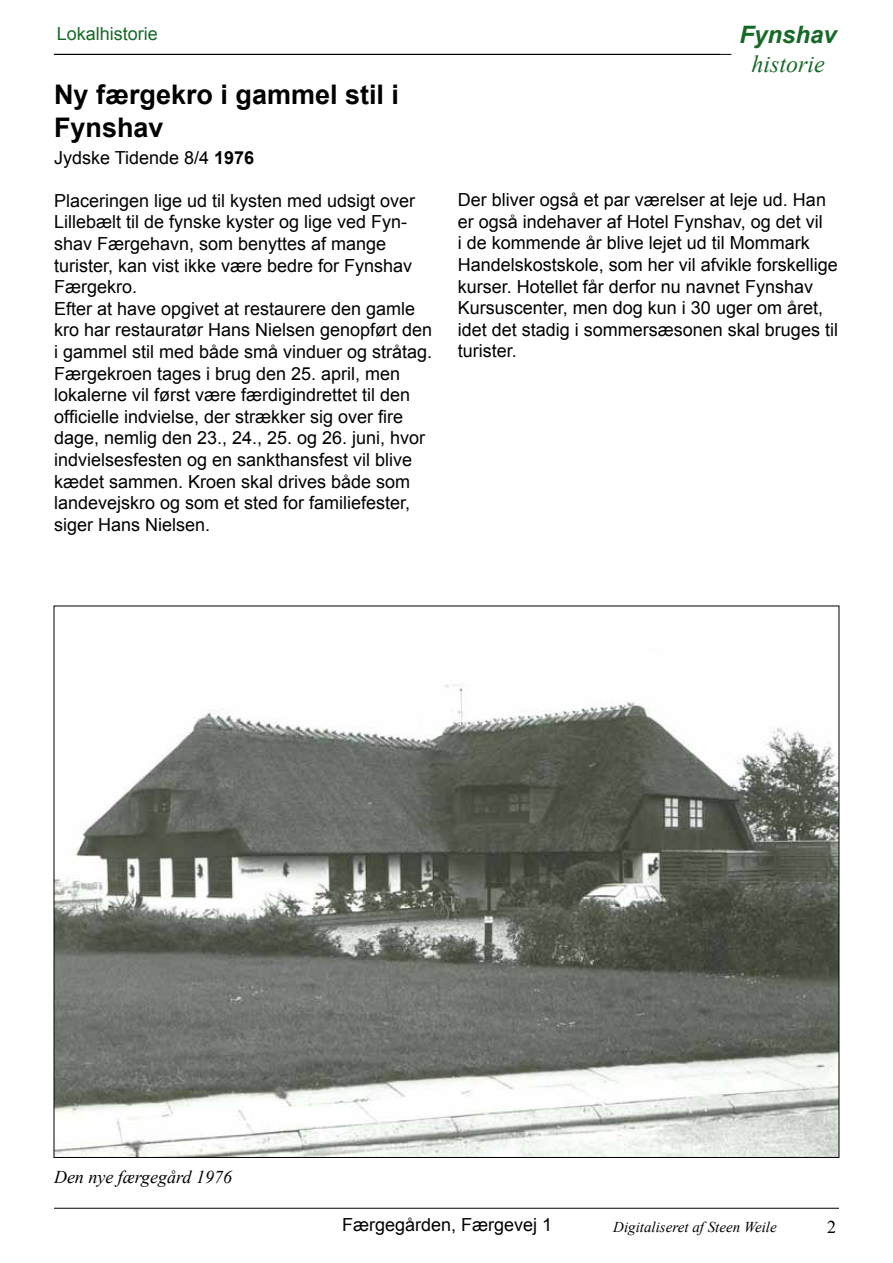
<style>
.page{position:relative;width:893px;height:1263px;background:#fff}
.page>*{position:absolute;margin:0;border:0;box-sizing:border-box;transform-origin:0 0}
.t1{font:700 27px/32.4px "Arial";color:#000}
.t2{font:italic 24px "Times New Roman";color:#176928}
.t3{font:italic 700 24px "Arial";color:#176928}
.t4{font:18px/21.6px "Arial";color:#000}
.t5{font:italic 18px "Times New Roman";color:#000}
.t6{font:18px "Arial";color:#176928}
.t7{font:18px "Times New Roman";color:#000}
.t8{font:italic 15px "Times New Roman";color:#000}
.s1{font-weight:700}
</style>
<div class="page">
<hr style="left:54px;top:54px;width:677px;height:1px;background:#000">
<hr style="left:54px;top:1208px;width:785px;height:1px;background:#000">
<img style="left:56px;top:683px;width:781px;height:473px">
<p class="t6" style="left:57px;top:22px;width:103px">Lokalhistorie</p>
<h2 class="t3" style="left:740px;top:19px;width:99px">Fynshav</h2>
<h2 class="t2" style="left:752px;top:47px;width:75px">historie</h2>
<h1 class="t1" style="left:54px;top:79px;width:347px">Ny færgekro i gammel stil i<br>Fynshav</h1>
<p class="t4" style="left:54px;top:147px;width:202px">Jydske Tidende 8/4 <span class="s1">1976</span></p>
<p class="t4" style="left:54px;top:190px;width:380px">Placeringen lige ud til kysten med udsigt over Lillebælt til de fynske kyster og lige ved Fyn&shy;shav Færgehavn, som benyttes af mange turister, kan vist ikke være bedre for Fynshav Færgekro.<br>Efter at have opgivet at restaurere den gamle kro har restauratør Hans Nielsen genopført den i gammel stil med både små vinduer og stråtag.<br>Færgekroen tages i brug den 25. april, men lokalerne vil først være færdigindrettet til den officielle indvielse, der strækker sig over fire dage, nemlig den 23., 24., 25. og 26. juni, hvor indvielsesfesten og en sankthansfest vil blive kædet sammen. Kroen skal drives både som landevejskro og som et sted for familiefester, siger Hans Nielsen.</p>
<p class="t4" style="left:458px;top:189px;width:382px">Der bliver også et par værelser at leje ud. Han er også indehaver af Hotel Fynshav, og det vil<br>i de kommende år blive lejet ud til Mommark Handelskostskole, som her vil afvikle forskellige kurser. Hotellet får derfor nu navnet Fynshav Kursuscenter, men dog kun i 30 uger om året, idet det stadig i sommersæsonen skal bruges til turister.</p>
<p class="t5" style="left:54px;top:1164px;width:180px">Den nye færgegård 1976</p>
<p class="t4" style="left:342px;top:1214px;width:212px">Færgegården, Færgevej 1</p>
<p class="t8" style="left:613px;top:1216px;width:165px">Digitaliseret af Steen Weile</p>
<p class="t7" style="left:827px;top:1215px;width:10px">2</p>
</div>
